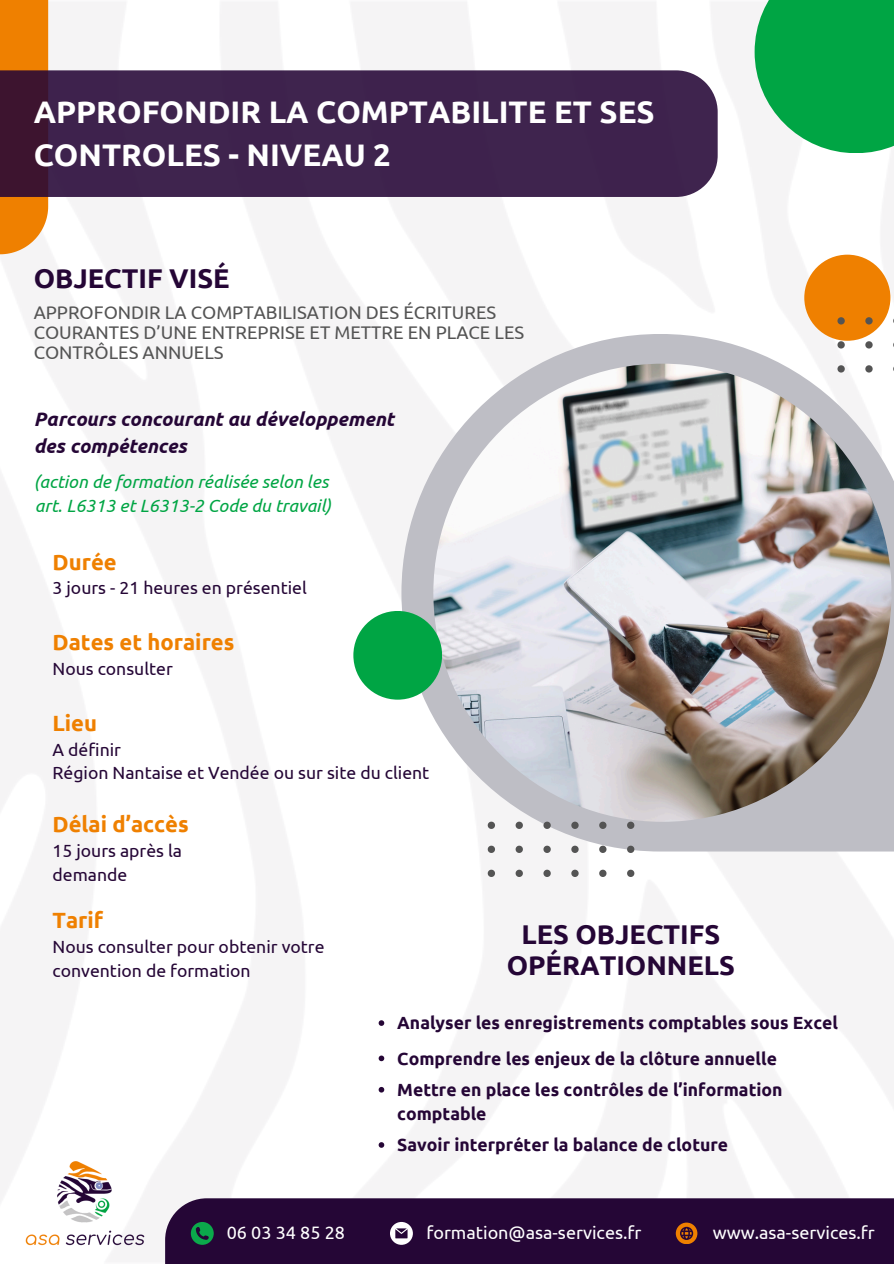
<style>
.page{position:relative;width:894px;height:1264px;background:#fff}
.page>*{position:absolute;margin:0;border:0;box-sizing:border-box;transform-origin:0 0}
.t1{font:700 31.05px/42.8px "Ubuntu";color:#fff}
.t2{font:700 27.15px/30.3px "Ubuntu";color:#250636;text-align:center}
.t3{font:700 22.05px "Ubuntu";color:#ef8000}
.t4{font:italic 700 19.5px/27px "Ubuntu";color:#250636}
.t5{font:18.3px/20.2px "Ubuntu";color:#545454}
.t6{font:18px "Ubuntu";color:#fff}
.t7{font:italic 17.7px "Ubuntu";color:#00a544}
.t8{font:700 17.55px/23.7px "Ubuntu";color:#250636}
.t9{font:17.55px/23.9px "Ubuntu";color:#250636}
</style>
<div class="page">
<img style="left:0;top:0;width:893px;height:1262px">
<svg style="left:401px;top:334px;width:492px;height:517px;fill:#bebec5"></svg>
<img style="left:433px;top:363px;width:458px;height:458px;border-radius:50%">
<div style="left:754px;top:0;width:139px;height:153px;background:#00a544"></div>
<div style="left:353px;top:611px;width:89px;height:88px;background:#00a544;border-radius:50%"></div>
<div style="left:804px;top:255px;width:86px;height:86px;background:#ef8000;border-radius:50%"></div>
<svg style="left:865px;top:365px;width:7px;height:7px"></svg>
<svg style="left:837px;top:365px;width:7px;height:7px"></svg>
<svg style="left:865px;top:341px;width:7px;height:7px"></svg>
<svg style="left:837px;top:341px;width:7px;height:7px"></svg>
<svg style="left:865px;top:317px;width:7px;height:7px"></svg>
<svg style="left:837px;top:317px;width:7px;height:7px"></svg>
<svg style="left:627px;top:869px;width:7px;height:8px"></svg>
<svg style="left:599px;top:869px;width:7px;height:8px"></svg>
<svg style="left:571px;top:869px;width:7px;height:8px"></svg>
<svg style="left:543px;top:869px;width:7px;height:8px"></svg>
<svg style="left:515px;top:869px;width:7px;height:8px"></svg>
<svg style="left:487px;top:869px;width:8px;height:8px"></svg>
<svg style="left:627px;top:845px;width:7px;height:8px"></svg>
<svg style="left:599px;top:845px;width:7px;height:8px"></svg>
<svg style="left:571px;top:845px;width:7px;height:8px"></svg>
<svg style="left:543px;top:845px;width:7px;height:8px"></svg>
<svg style="left:515px;top:845px;width:7px;height:8px"></svg>
<svg style="left:487px;top:845px;width:8px;height:8px"></svg>
<svg style="left:627px;top:821px;width:7px;height:8px"></svg>
<svg style="left:599px;top:821px;width:7px;height:8px"></svg>
<svg style="left:571px;top:821px;width:7px;height:8px"></svg>
<svg style="left:543px;top:821px;width:7px;height:8px"></svg>
<svg style="left:515px;top:821px;width:7px;height:8px"></svg>
<svg style="left:487px;top:821px;width:8px;height:8px"></svg>
<svg style="left:0;top:0;width:48px;height:254px;background:#ef8913"></svg>
<img style="left:24px;top:1137px;width:121px;height:121px">
<div style="left:165px;top:1198px;width:728px;height:65px;background:#250636"></div>
<svg style="left:191px;top:1222px;width:22px;height:22px"></svg>
<svg style="left:390px;top:1222px;width:22px;height:22px"></svg>
<svg style="left:675px;top:1222px;width:22px;height:21px"></svg>
<svg style="left:0;top:70px;width:717px;height:127px;background:#40244d"></svg>
<svg style="left:378px;top:1020px;width:6px;height:5px"></svg>
<svg style="left:378px;top:1055px;width:6px;height:6px"></svg>
<svg style="left:378px;top:1086px;width:6px;height:6px"></svg>
<svg style="left:378px;top:1142px;width:6px;height:5px"></svg>
<h1 class="t1" style="left:34px;top:90px;width:622px">APPROFONDIR LA COMPTABILITE ET SES<br>CONTROLES - NIVEAU 2</h1>
<h2 class="t2" style="left:34px;top:263px;width:197px">OBJECTIF VISÉ</h2>
<p class="t5" style="left:34px;top:301px;width:492px">APPROFONDIR LA COMPTABILISATION DES ÉCRITURES<br>COURANTES D’UNE ENTREPRISE ET METTRE EN PLACE LES<br>CONTRÔLES ANNUELS</p>
<p class="t4" style="left:34px;top:405px;width:361px">Parcours concourant au développement des compétences</p>
<p class="t7" style="left:34px;top:471px;width:296px">(action de formation réalisée selon les</p>
<p class="t7" style="left:35px;top:496px;width:298px">art. L6313 et L6313-2 Code du travail)</p>
<h5 class="t3" style="left:52px;top:549px;width:66px">Durée</h5>
<p class="t9" style="left:52px;top:576px;width:256px">3 jours - 21 heures en présentiel</p>
<h3 class="t3" style="left:52px;top:629px;width:183px">Dates et horaires</h3>
<p class="t9" style="left:52px;top:656px;width:122px">Nous consulter</p>
<h3 class="t3" style="left:52px;top:710px;width:46px">Lieu</h3>
<p class="t9" style="left:52px;top:737px;width:70px">A définir</p>
<h3 class="t9" style="left:52px;top:761px;width:378px">Région Nantaise et Vendée ou sur site du client</h3>
<p class="t3" style="left:52px;top:811px;width:138px">Délai d’accès</p>
<h3 class="t9" style="left:52px;top:838px;width:131px">15 jours après la demande</h3>
<p class="t3" style="left:52px;top:907px;width:52px">Tarif</p>
<p class="t9" style="left:52px;top:934px;width:273px">Nous consulter pour obtenir votre</p>
<p class="t9" style="left:52px;top:958px;width:199px">convention de formation</p>
<h4 class="t2" style="left:506px;top:919px;width:230px">LES OBJECTIFS<br>OPÉRATIONNELS</h4>
<p class="t8" style="left:397px;top:1010px;width:442px">Analyser les enregistrements comptables sous Excel</p>
<p class="t8" style="left:397px;top:1046px;width:381px">Comprendre les enjeux de la clôture annuelle</p>
<p class="t8" style="left:397px;top:1077px;width:387px">Mettre en place les contrôles de l’information comptable</p>
<p class="t8" style="left:397px;top:1132px;width:332px">Savoir interpréter la balance de cloture</p>
<h3 class="t6" style="left:227px;top:1222px;width:120px">06 03 34 85 28</h3>
<h2 class="t6" style="left:426px;top:1222px;width:216px">formation@asa-services.fr</h2>
<p class="t6" style="left:712px;top:1222px;width:164px">www.asa-services.fr</p>
</div>
